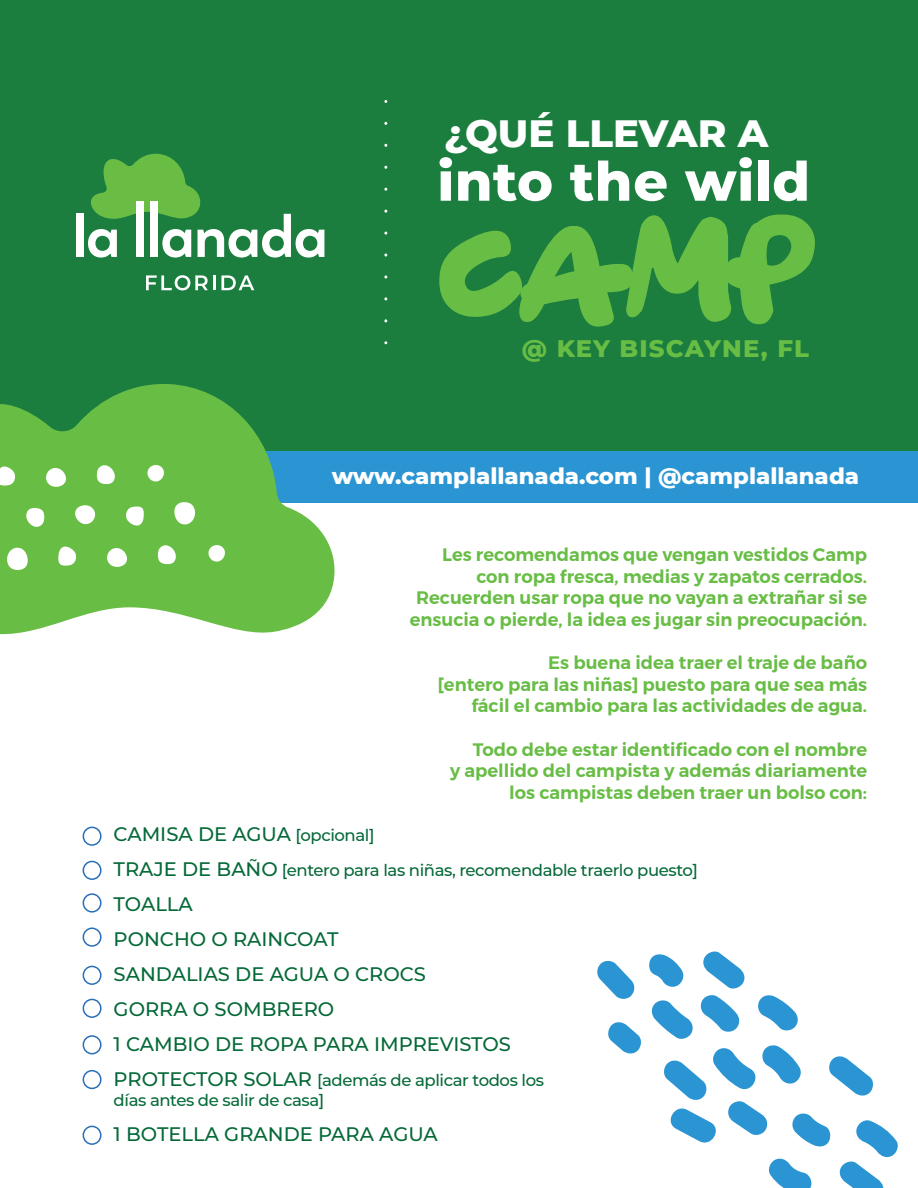
<style>
.page{position:relative;width:918px;height:1188px;background:#fff}
.page>*{position:absolute;margin:0;border:0;box-sizing:border-box;transform-origin:0 0}
.t1{font:111.3px "Only Organic";color:#68bd45}
.t2{font:800 54.15px "Montserrat";letter-spacing:.01em;color:#fff}
.t3{font:800 38.85px "Montserrat";color:#fff}
.t4{font:800 24.45px "Montserrat";letter-spacing:.05em;color:#68bd45}
.t5{font:800 22.65px "Montserrat";color:#fff}
.t6{font:500 19.5px/35.1px "Montserrat";color:#056937}
.t7{font:600 18px/21.6px "Gontserrat";color:#68bd45;text-align:right}
.t8{font:500 16.5px/19.5px "Montserrat";letter-spacing:-.025em;color:#056937}
.s1{font-size:16.5px}
.s2{font-size:19.5px}
</style>
<div class="page">
<div style="left:0;top:0;width:918px;height:481px;background:#1b7e3f"></div>
<div style="left:177px;top:451px;width:741px;height:51px;background:#2a95d2"></div>
<svg style="left:384px;top:123px;width:3px;height:200px"></svg>
<svg style="left:221px;top:275px;width:33px;height:15px"></svg>
<div style="left:76px;top:214px;width:7px;height:43px;background:#fff"></div>
<svg style="left:88px;top:153px;width:236px;height:105px"></svg>
<div style="left:137px;top:201px;width:7px;height:56px;background:#fff"></div>
<div style="left:150px;top:201px;width:8px;height:56px;background:#fff"></div>
<svg style="left:146px;top:275px;width:69px;height:15px"></svg>
<div style="left:83px;top:827px;width:19px;height:19px;border:2px solid #276fb7;border-radius:9px"></div>
<div style="left:83px;top:861px;width:19px;height:19px;border:2px solid #276fb7;border-radius:9px"></div>
<div style="left:83px;top:893px;width:19px;height:20px;border:2px solid #276fb7;border-radius:9px"></div>
<div style="left:83px;top:928px;width:19px;height:19px;border:2px solid #276fb7;border-radius:9px"></div>
<div style="left:83px;top:966px;width:19px;height:19px;border:2px solid #276fb7;border-radius:9px"></div>
<div style="left:83px;top:1035px;width:19px;height:19px;border:2px solid #276fb7;border-radius:9px"></div>
<div style="left:83px;top:999px;width:19px;height:19px;border:2px solid #276fb7;border-radius:9px"></div>
<div style="left:83px;top:1070px;width:19px;height:19px;border:2px solid #276fb7;border-radius:9px"></div>
<div style="left:83px;top:1126px;width:19px;height:19px;border:2px solid #276fb7;border-radius:9px"></div>
<svg style="left:597px;top:960px;width:38px;height:39px"></svg>
<svg style="left:608px;top:1022px;width:33px;height:32px"></svg>
<svg style="left:649px;top:951px;width:249px;height:237px"></svg>
<svg style="left:0;top:384px;width:336px;height:251px;fill:#68bd45"></svg>
<svg style="left:0;top:466px;width:16px;height:20px"></svg>
<svg style="left:42px;top:468px;width:28px;height:19px"></svg>
<svg style="left:97px;top:460px;width:21px;height:24px"></svg>
<svg style="left:144px;top:463px;width:21px;height:20px"></svg>
<svg style="left:172px;top:502px;width:24px;height:25px"></svg>
<svg style="left:125px;top:507px;width:19px;height:19px"></svg>
<svg style="left:71px;top:505px;width:28px;height:20px"></svg>
<svg style="left:24px;top:508px;width:20px;height:24px"></svg>
<svg style="left:6px;top:545px;width:24px;height:25px"></svg>
<svg style="left:58px;top:546px;width:19px;height:20px"></svg>
<svg style="left:103px;top:548px;width:28px;height:20px"></svg>
<svg style="left:158px;top:540px;width:21px;height:24px"></svg>
<svg style="left:205px;top:544px;width:21px;height:20px"></svg>
<h3 class="t3" style="left:444px;top:105px;width:326px">¿QUÉ LLEVAR A</h3>
<h2 class="t2" style="left:437px;top:142px;width:374px">into the wild</h2>
<h1 class="t1" style="left:437px;top:204px;width:383px">CAMP</h1>
<h3 class="t4" style="left:521px;top:330px;width:289px">@ KEY BISCAYNE, FL</h3>
<p class="t5" style="left:332px;top:459px;width:529px">www.camplallanada.com | @camplallanada</p>
<p class="t7" style="left:410px;top:544px;width:459px">Les recomendamos que vengan vestidos Camp con ropa fresca, medias y zapatos cerrados.<br>Recuerden usar ropa que no vayan a extrañar si se ensucia o pierde, la idea es jugar sin preocupación.</p>
<p class="t7" style="left:438px;top:652px;width:431px">Es buena idea traer el traje de baño<br>[entero para las niñas] puesto para que sea más fácil el cambio para las actividades de agua.</p>
<p class="t7" style="left:450px;top:738px;width:419px">Todo debe estar identificado con el nombre<br>y apellido del campista y además diariamente los campistas deben traer un bolso con:</p>
<p class="t6" style="left:114px;top:815px;width:262px">CAMISA DE AGUA <span class="s1">[opcional]</span></p>
<p class="t8" style="left:114px;top:859px;width:586px"><span class="s2">TRAJE DE BAÑO</span> [entero para las niñas, recomendable traerlo puesto]</p>
<p class="t6" style="left:114px;top:886px;width:399px">TOALLA<br>PONCHO O RAINCOAT<br>SANDALIAS DE AGUA O CROCS<br>GORRA O SOMBRERO<br>1 CAMBIO DE ROPA PARA IMPREVISTOS</p>
<p class="t8" style="left:114px;top:1070px;width:432px"><span class="s2">PROTECTOR SOLAR</span> [además de aplicar todos los días antes de salir de casa]</p>
<p class="t6" style="left:114px;top:1116px;width:326px">1 BOTELLA GRANDE PARA AGUA</p>
</div>
